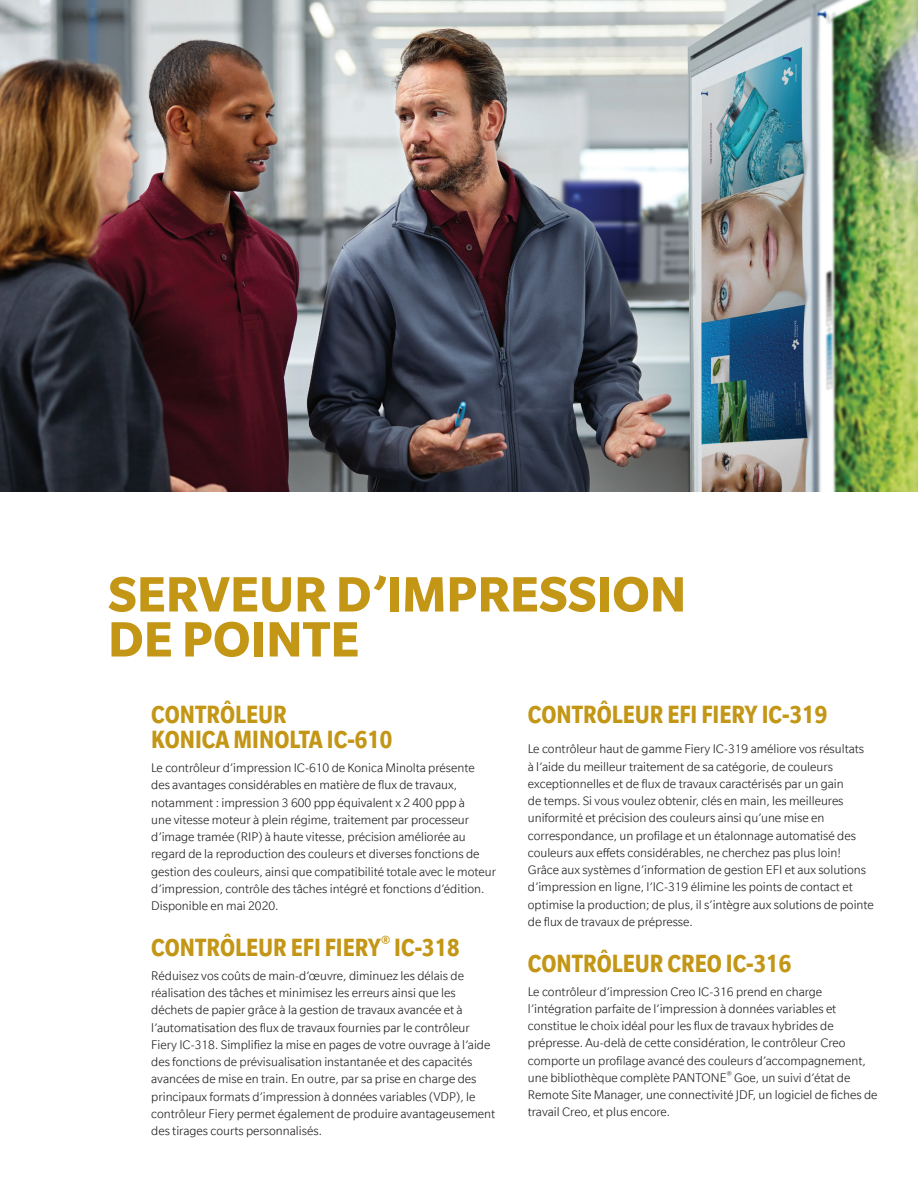
<style>
.page{position:relative;width:918px;height:1188px;background:#fff}
.page>*{position:absolute;margin:0;border:0;box-sizing:border-box;transform-origin:0 0}
.Headline_36_30{font:700 54px/45px "Slate";color:#c39616}
.Headline_Subhead_18{font:700 condensed 27px/25.5px "Slate";color:#c39616}
.Body_Copy_9_11_5{font:700 condensed 27px "Slate";color:#c39616}
.Body_Copy_9_11_5-2{font:300 13.5px/17.2px "Slate";color:#231f20}
</style>
<div class="page">
<img style="left:0;top:0;width:918px;height:492px">
<p class="Headline_36_30" style="left:108px;top:571px;width:580px">SERVEUR D’IMPRESSION<br>DE POINTE</p>
<p class="Headline_Subhead_18" style="left:151px;top:701px;width:243px">CONTRÔLEUR<br>KONICA MINOLTA IC-610</p>
<p class="Body_Copy_9_11_5-2" style="left:151px;top:759px;width:346px">Le contrôleur d’impression IC-610 de Konica Minolta présente des avantages considérables en matière de flux de travaux, notamment : impression 3 600 ppp équivalent x 2 400 ppp à<br>une vitesse moteur à plein régime, traitement par processeur d’image tramée (RIP) à haute vitesse, précision améliorée au regard de la reproduction des couleurs et diverses fonctions de gestion des couleurs, ainsi que compatibilité totale avec le moteur d’impression, contrôle des tâches intégré et fonctions d’édition.<br>Disponible en mai 2020.</p>
<p class="Headline_Subhead_18" style="left:151px;top:934px;width:310px">CONTRÔLEUR EFI FIERY<sup>®</sup> IC-318</p>
<p class="Body_Copy_9_11_5-2" style="left:151px;top:967px;width:346px">Réduisez vos coûts de main-d’œuvre, diminuez les délais de réalisation des tâches et minimisez les erreurs ainsi que les déchets de papier grâce à la gestion de travaux avancée et à l’automatisation des flux de travaux fournies par le contrôleur Fiery IC-318. Simplifiez la mise en pages de votre ouvrage à l’aide des fonctions de prévisualisation instantanée et des capacités avancées de mise en train. En outre, par sa prise en charge des principaux formats d’impression à données variables (VDP), le contrôleur Fiery permet également de produire avantageusement des tirages courts personnalisés.</p>
<p class="Body_Copy_9_11_5" style="left:528px;top:700px;width:301px">CONTRÔLEUR EFI FIERY IC-319</p>
<p class="Body_Copy_9_11_5-2" style="left:528px;top:740px;width:348px">Le contrôleur haut de gamme Fiery IC-319 améliore vos résultats<br>à l’aide du meilleur traitement de sa catégorie, de couleurs exceptionnelles et de flux de travaux caractérisés par un gain<br>de temps. Si vous voulez obtenir, clés en main, les meilleures uniformité et précision des couleurs ainsi qu’une mise en correspondance, un profilage et un étalonnage automatisé des couleurs aux effets considérables, ne cherchez pas plus loin!<br>Grâce aux systèmes d’information de gestion EFI et aux solutions d’impression en ligne, l’IC-319 élimine les points de contact et optimise la production; de plus, il s’intègre aux solutions de pointe de flux de travaux de prépresse.</p>
<p class="Headline_Subhead_18" style="left:528px;top:950px;width:265px">CONTRÔLEUR CREO IC-316</p>
<p class="Body_Copy_9_11_5-2" style="left:528px;top:983px;width:351px">Le contrôleur d’impression Creo IC-316 prend en charge l’intégration parfaite de l’impression à données variables et constitue le choix idéal pour les flux de travaux hybrides de prépresse. Au-delà de cette considération, le contrôleur Creo comporte un profilage avancé des couleurs d’accompagnement, une bibliothèque complète PANTONE<sup>®</sup> Goe, un suivi d’état de Remote Site Manager, une connectivité JDF, un logiciel de fiches de travail Creo, et plus encore.</p>
</div>
